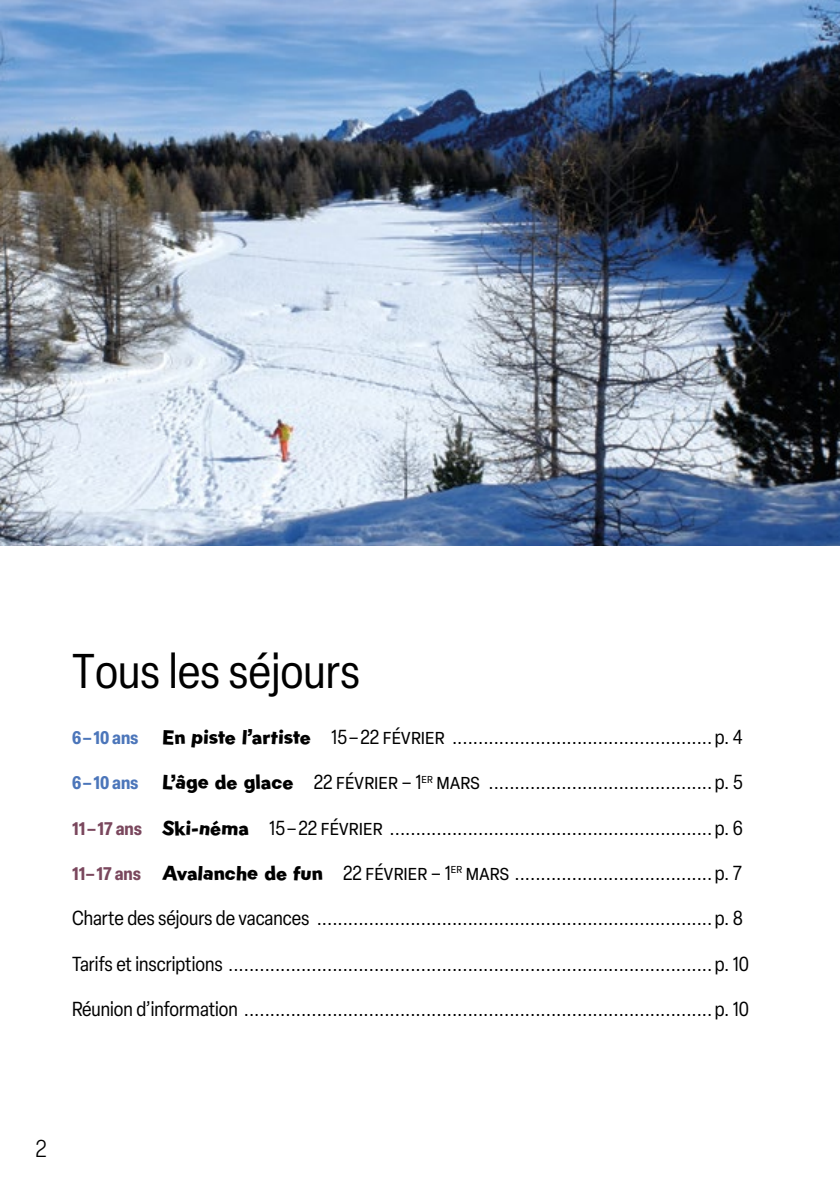
<style>
.page{position:relative;width:840px;height:1191px;background:#fff}
.page>*{position:absolute;margin:0;border:0;box-sizing:border-box;transform-origin:0 0}
.t1{font:condensed 48px "Elza";color:#000}
.t2{font:300 condensed 24px "Elza";color:#000}
.t3{font:condensed 20px "Elza";color:#000}
.s1{font-weight:700;font-size:18px;color:#4c76ba}
.s2{font-family:"Gambado Sans Forte";font-stretch:normal}
.s3{font-weight:700;font-size:18px;color:#7a475d}
</style>
<div class="page">
<img style="left:0;top:0;width:839px;height:545px">
<h1 class="t1" style="left:72px;top:639px;width:289px">Tous les séjours</h1>
<p class="t3" style="left:72px;top:724px;width:671px"><span class="s1">6 – 10 ans</span> <span class="s2">En piste l’artiste</span> 15 – 22 février ..................................................p. 4</p>
<p class="t3" style="left:72px;top:769px;width:672px"><span class="s1">6 – 10 ans</span> <span class="s2">L’âge de glace</span> 22 février – 1<sup>er</sup> mars ...........................................p. 5</p>
<p class="t3" style="left:72px;top:814px;width:672px"><span class="s3">11 – 17 ans</span> <span class="s2">Ski-néma</span> 15 – 22 février ..............................................................p. 6</p>
<p class="t3" style="left:72px;top:860px;width:671px"><span class="s3">11– 17 ans</span> <span class="s2">Avalanche de fun</span> 22 février – 1<sup>er</sup> mars ......................................p. 7</p>
<p class="t3" style="left:72px;top:905px;width:672px">Charte des séjours de vacances ............................................................................p. 8</p>
<p class="t3" style="left:72px;top:950px;width:678px">Tarifs et inscriptions .............................................................................................p. 10</p>
<p class="t3" style="left:72px;top:995px;width:678px">Réunion d’information ..........................................................................................p. 10</p>
<p class="t2" style="left:35px;top:1133px;width:13px">2</p>
</div>
